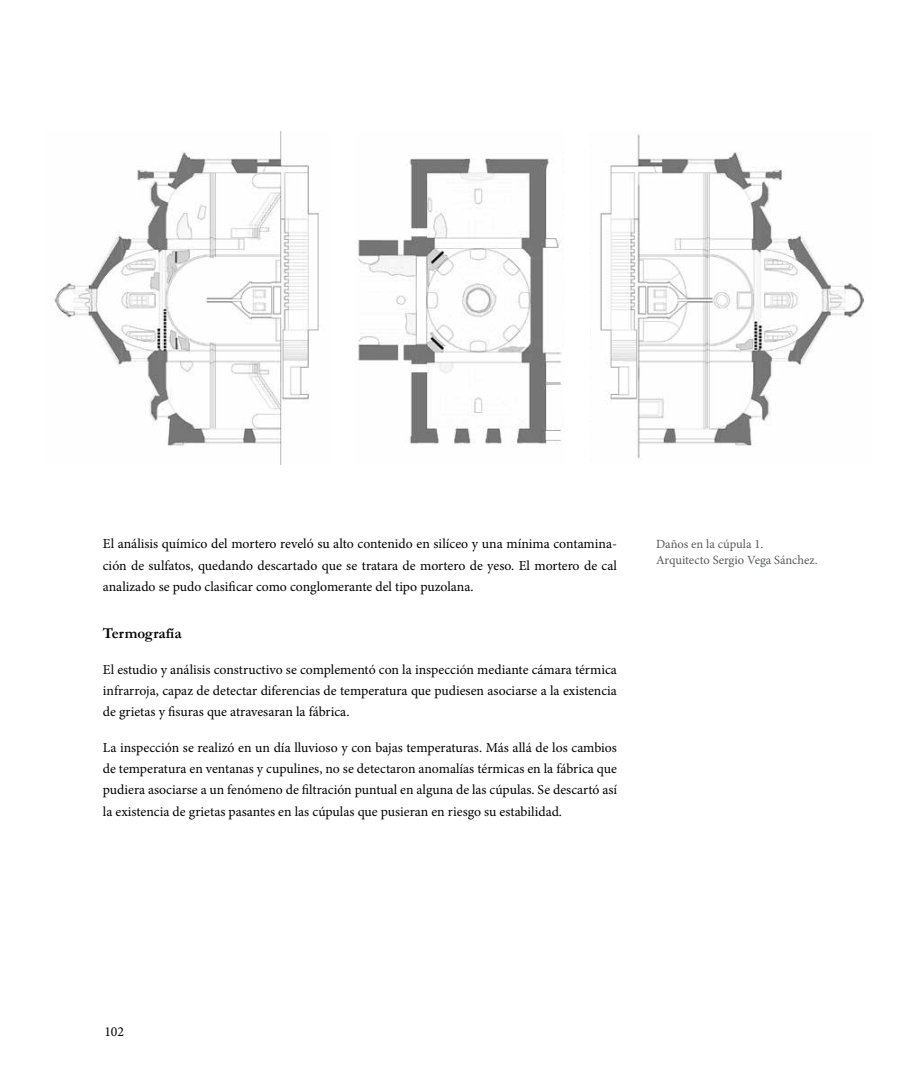
<style>
.page{position:relative;width:922px;height:1081px;background:#fff}
.page>*{position:absolute;margin:0;border:0;box-sizing:border-box;transform-origin:0 0}
.t1{font:700 15px "Garamond";color:#000}
.t2{font:13.75px/21.2px "Minion Pro";color:#000;text-align:justify}
.t3{font:12.5px/16.2px "Minion Pro";color:#58595b}
</style>
<div class="page">
<img style="left:54px;top:132px;width:810px;height:332px">
<div style="left:563px;top:126px;width:26px;height:341px;background:#fff"></div>
<div style="left:328px;top:126px;width:26px;height:341px;background:#fff"></div>
<p class="t2" style="left:103px;top:533px;width:515px">El análisis químico del mortero reveló su alto contenido en silíceo y una mínima contamina&shy;ción de sulfatos, quedando descartado que se tratara de mortero de yeso. El mortero de cal analizado se pudo clasificar como conglomerante del tipo puzolana.</p>
<p class="t1" style="left:103px;top:623px;width:80px">Termografía</p>
<p class="t2" style="left:103px;top:659px;width:515px">El estudio y análisis constructivo se complementó con la inspección mediante cámara térmica infrarroja, capaz de detectar diferencias de temperatura que pudiesen asociarse a la existencia de grietas y fisuras que atravesaran la fábrica.</p>
<p class="t2" style="left:103px;top:737px;width:515px">La inspección se realizó en un día lluvioso y con bajas temperaturas. Más allá de los cambios de temperatura en ventanas y cupulines, no se detectaron anomalías térmicas en la fábrica que pudiera asociarse a un fenómeno de filtración puntual en alguna de las cúpulas. Se descartó así la existencia de grietas pasantes en las cúpulas que pusieran en riesgo su estabilidad.</p>
<p class="t3" style="left:656px;top:535px;width:163px">Daños en la cúpula 1.<br>Arquitecto Sergio Vega Sánchez.</p>
<p class="t2" style="left:104px;top:1021px;width:21px">102</p>
</div>
